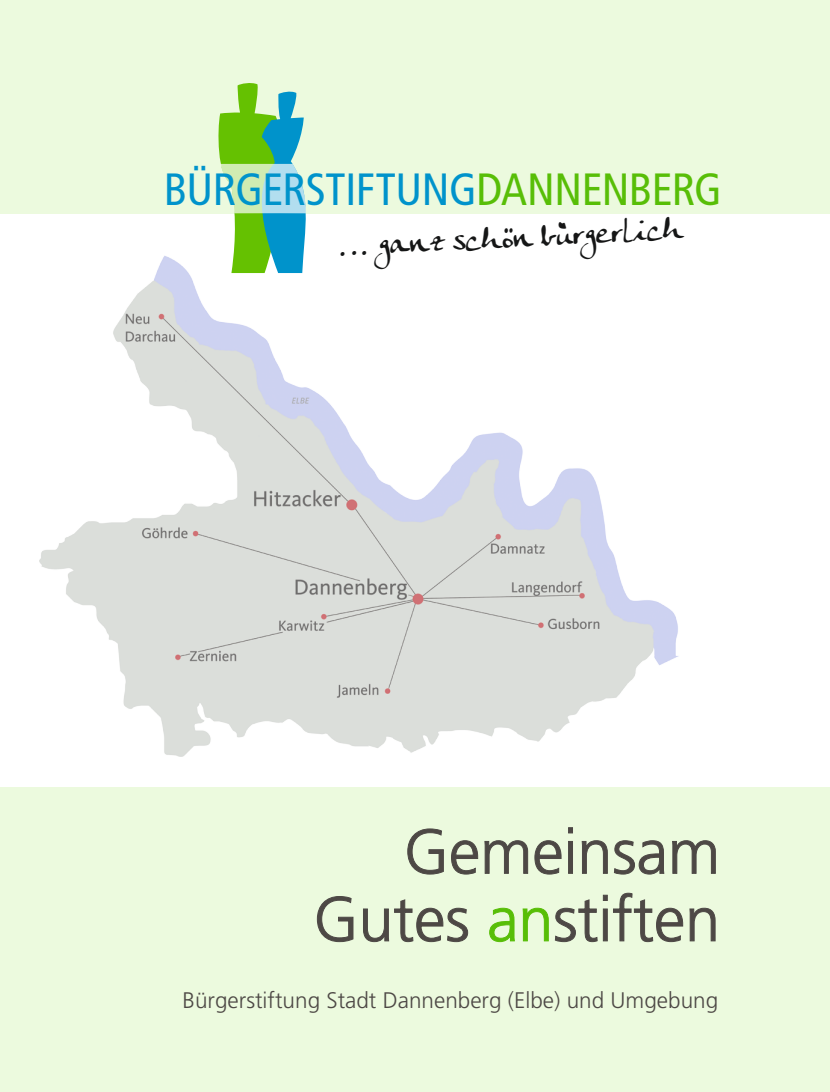
<style>
.page{position:relative;width:830px;height:1092px;background:#fff}
.page>*{position:absolute;margin:0;border:0;box-sizing:border-box;transform-origin:0 0}
.t1{font:300 62.5px/67.5px "Frutiger";color:#4d4845;text-align:right}
.t2{font:condensed 45.25px "Frutiger";letter-spacing:-.01em;color:#0093cb}
.t3{font:30px "Schrift";color:#151616}
.t4{font:300 22.5px "Frutiger";color:#4d4845}
.s1{color:#58be07}
</style>
<div class="page">
<img style="left:40px;top:256px;width:639px;height:500px">
<div style="left:0;top:0;width:829px;height:213px;background:#ecfade"></div>
<div style="left:0;top:787px;width:829px;height:304px;background:#ecfade"></div>
<svg style="left:218px;top:83px;width:88px;height:190px"></svg>
<svg style="left:407px;top:828px;width:37px;height:47px"></svg>
<svg style="left:451px;top:840px;width:110px;height:35px"></svg>
<div style="left:567px;top:840px;width:5px;height:33px;border:1px solid #4d4845"></div>
<svg style="left:568px;top:827px;width:4px;height:6px"></svg>
<svg style="left:581px;top:840px;width:83px;height:35px"></svg>
<svg style="left:672px;top:840px;width:44px;height:34px"></svg>
<svg style="left:316px;top:896px;width:38px;height:46px"></svg>
<svg style="left:363px;top:899px;width:105px;height:43px"></svg>
<svg style="left:489px;top:907px;width:26px;height:35px"></svg>
<svg style="left:522px;top:892px;width:193px;height:50px"></svg>
<h2 class="t2" style="left:164px;top:162px;width:559px">BÜRGERSTIFTUNG<span class="s1">DANNENBERG</span></h2>
<h3 class="t3" style="left:339px;top:228px;width:345px;rotate:-3deg">. . . ganz schön bürgerlich</h3>
<h1 class="t1" style="left:313px;top:817px;width:408px">Gemeinsam<br>Gutes <span class="s1">an</span>stiften</h1>
<p class="t4" style="left:182px;top:987px;width:537px">Bürgerstiftung Stadt Dannenberg (Elbe) und Umgebung</p>
</div>
